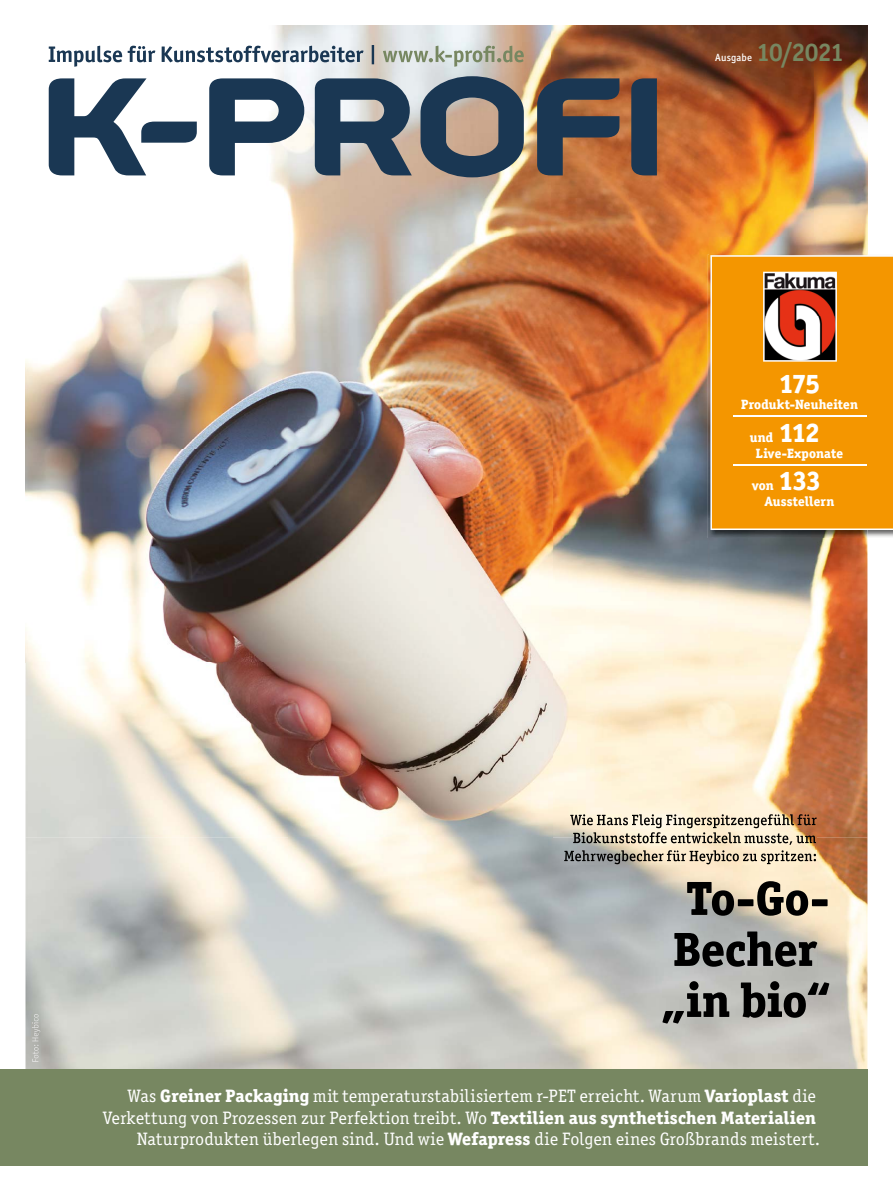
<style>
.page{position:relative;width:893px;height:1191px;background:#fff}
.page>*{position:absolute;margin:0;border:0;box-sizing:border-box;transform-origin:0 0}
.t1{font:800 27px "Officina Ser ITC Std";letter-spacing:-.03em;color:#fff}
.t2{font:700 25.5px "Officina Ser ITC Std";letter-spacing:-.03em;color:#778761}
.t3{font:18px/21.6px "Officina Ser ITC Std";letter-spacing:.015em;color:#fff;text-align:right}
.t4{font:800 13.5px "Officina Ser ITC Std";letter-spacing:.01em;color:#fff}
.t5{font:500 10.5px "Officina Sans ITC Std";letter-spacing:.02em;color:#fff}
.s1{font-weight:800}
</style>
<div class="page">
<img style="left:48px;top:26px;width:767px;height:211px">
<img style="left:815px;top:26px;width:52px;height:228px">
<img style="left:26px;top:237px;width:526px;height:425px">
<img style="left:552px;top:237px;width:157px;height:600px">
<img style="left:709px;top:237px;width:106px;height:17px">
<img style="left:709px;top:538px;width:158px;height:299px">
<img style="left:26px;top:662px;width:262px;height:175px">
<img style="left:288px;top:662px;width:264px;height:175px">
<img style="left:26px;top:837px;width:841px;height:232px">
<img style="left:687px;top:881px;width:141px;height:34px">
<img style="left:674px;top:931px;width:143px;height:35px">
<img style="left:662px;top:981px;width:167px;height:42px">
<img style="left:570px;top:814px;width:247px;height:14px">
<img style="left:573px;top:832px;width:243px;height:5px">
<img style="left:573px;top:837px;width:243px;height:8px">
<img style="left:564px;top:850px;width:252px;height:14px">
<div style="left:0;top:1069px;width:867px;height:96px;background:#778761"></div>
<svg style="left:49px;top:76px;width:608px;height:101px"></svg>
<svg style="left:383px;top:46px;width:141px;height:21px;background:#bdbfb1"></svg>
<svg style="left:49px;top:45px;width:325px;height:22px"></svg>
<img style="left:32px;top:1014px;width:8px;height:47px">
<img style="left:708px;top:254px;width:185px;height:284px">
<div style="left:710px;top:255px;width:183px;height:275px;background:#f49600"></div>
<svg style="left:763px;top:272px;width:74px;height:90px"></svg>
<hr style="left:733px;top:464px;width:134px;height:2px;background:#fff">
<hr style="left:733px;top:415px;width:134px;height:1px;background:#fff">
<p class="t5" style="left:715px;top:51px;width:38px">Ausgabe</p>
<h2 class="t2" style="left:756px;top:37px;width:89px">10/2021</h2>
<h1 class="t1" style="left:779px;top:367px;width:42px">175</h1>
<p class="t4" style="left:741px;top:396px;width:118px">Produkt-Neuheiten</p>
<h1 class="t1" style="left:779px;top:415px;width:42px">112</h1>
<p class="t4" style="left:756px;top:444px;width:89px">Live-Exponate</p>
<h1 class="t1" style="left:779px;top:464px;width:43px">133</h1>
<p class="t4" style="left:765px;top:493px;width:71px">Ausstellern</p>
<p class="t4" style="left:750px;top:428px;width:25px">und</p>
<p class="t4" style="left:752px;top:477px;width:23px">von</p>
<p class="t3" style="left:103px;top:1085px;width:719px">Was <span class="s1">Greiner Packaging</span> mit temperaturstabilisiertem r-PET erreicht. Warum <span class="s1">Varioplast</span> die<br>Verkettung von Prozessen zur Perfektion treibt. Wo <span class="s1">Textilien aus synthetischen Materialien<br></span>Naturprodukten überlegen sind. Und wie <span class="s1">Wefapress</span> die Folgen eines Großbrands meistert.</p>
</div>
